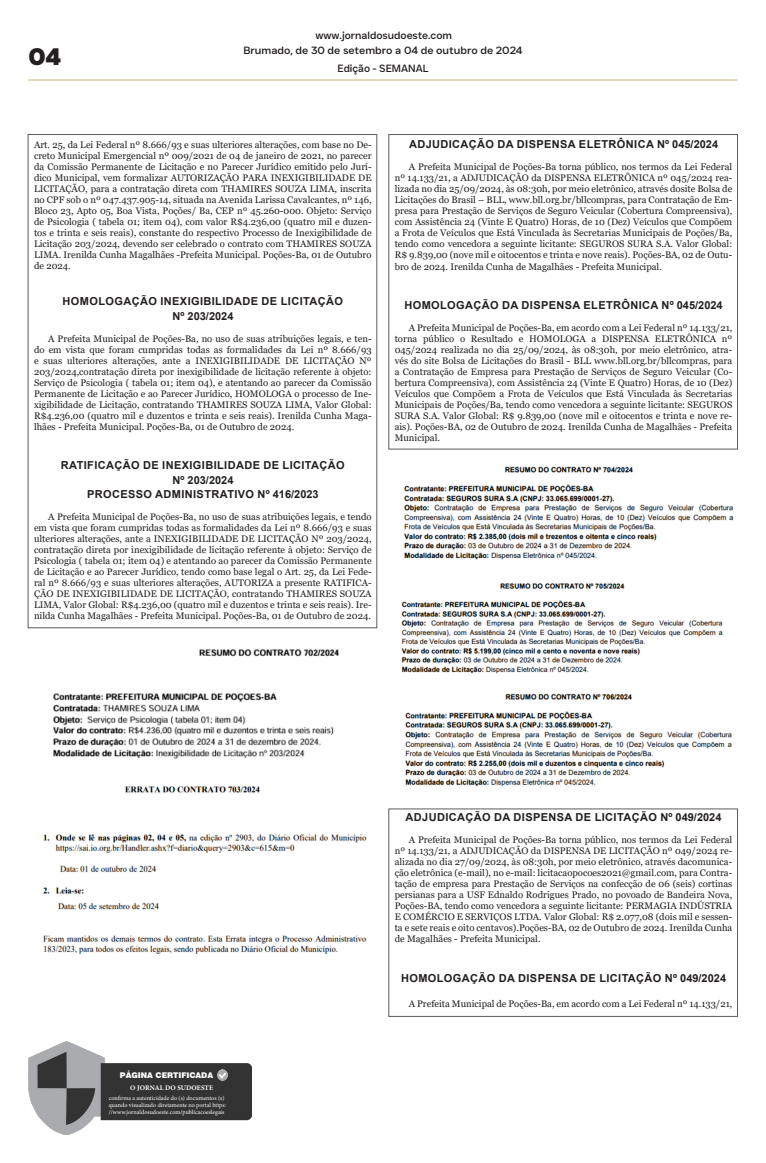
<style>
.page{position:relative;width:766px;height:1163px;background:#fff}
.page>*{position:absolute;margin:0;border:0;box-sizing:border-box;transform-origin:0 0}
.t1{font:700 expanded 23.9px "JUST Sans";color:#231f20}
.Título_Edital{font:700 11px "Arial";letter-spacing:.035em;color:#231f20}
.Título_Edital-2{font:700 11px "Arial";color:#231f20}
.t2{font:500 10.5px "JUST Sans";color:#231f20;scale:1.04 1}
.t3{font:500 10.5px "JUST Sans";color:#231f20}
.Texto{font:9.5px/11px "Georgia";color:#231f20;text-align:justify}
.t4{font:900 7.8px "Swiss 721 BT";color:#fff}
.t5{font:700 7px "Minion Pro";letter-spacing:.01em;color:#fff}
.t6{font:6.1px/7.3px "Minion Pro";color:#fff}
</style>
<div class="page">
<hr style="left:28px;top:80px;width:709px;height:1px;background:#c6b565">
<div style="left:388px;top:134px;width:349px;height:315px;border:1px solid #5c5c5f"></div>
<img style="left:53px;top:649px;width:287px;height:110px">
<img style="left:28px;top:1041px;width:223px;height:93px">
<svg style="left:217px;top:1069px;width:11px;height:10px"></svg>
<img style="left:43px;top:786px;width:324px;height:168px">
<img style="left:403px;top:466px;width:331px;height:94px">
<img style="left:401px;top:583px;width:322px;height:91px">
<img style="left:405px;top:693px;width:327px;height:94px">
<p class="t1" style="left:28px;top:41px;width:34px">04</p>
<p class="t3" style="left:315px;top:28px;width:138px">www.jornaldosudoeste.com</p>
<p class="t2" style="left:243px;top:44px;width:270px">Brumado, de 30 de setembro a 04 de outubro de 2024</p>
<p class="t3" style="left:337px;top:62px;width:92px">Edição - SEMANAL</p>
<p class="Texto" style="left:34px;top:139px;width:339px">Art. 25, da Lei Federal nº 8.666/93 e suas ulteriores alterações, com base no De&shy;creto Municipal Emergencial nº 009/2021 de 04 de janeiro de 2021, no parecer da Comissão Permanente de Licitação e no Parecer Jurídico emitido pelo Jurí&shy;dico Municipal, vem formalizar AUTORIZAÇÃO PARA INEXIGIBILIDADE DE LICITAÇÃO, para a contratação direta com THAMIRES SOUZA LIMA, inscrita no CPF sob o nº 047.437.905-14, situada na Avenida Larissa Cavalcantes, nº 146, Bloco 23, Apto 05, Boa Vista, Poções/ Ba, CEP nº 45.260-000. Objeto: Serviço de Psicologia ( tabela 01; item 04), com valor R$4.236,00 (quatro mil e duzen&shy;tos e trinta e seis reais), constante do respectivo Processo de Inexigibilidade de Licitação 203/2024, devendo ser celebrado o contrato com THAMIRES SOUZA LIMA. Irenilda Cunha Magalhães -Prefeita Municipal. Poções-Ba, 01 de Outubro de 2024.</p>
<p class="Título_Edital" style="left:63px;top:293px;width:282px">HOMOLOGAÇÃO INEXIGIBILIDADE DE LICITAÇÃO</p>
<p class="Título_Edital-2" style="left:172px;top:308px;width:63px">Nº 203/2024</p>
<p class="Texto" style="left:34px;top:333px;width:339px;text-indent:14px">A Prefeita Municipal de Poções-Ba, no uso de suas atribuições legais, e ten&shy;do em vista que foram cumpridas todas as formalidades da Lei nº 8.666/93 e suas ulteriores alterações, ante a INEXIGIBILIDADE DE LICITAÇÃO Nº 203/2024,contratação direta por inexigibilidade de licitação referente à objeto:<br>Serviço de Psicologia ( tabela 01; item 04), e atentando ao parecer da Comissão Permanente de Licitação e ao Parecer Jurídico, HOMOLOGA o processo de Ine&shy;xigibilidade de Licitação, contratando THAMIRES SOUZA LIMA, Valor Global:<br>R$4.236,00 (quatro mil e duzentos e trinta e seis reais). Irenilda Cunha Maga&shy;lhães - Prefeita Municipal. Poções-Ba, 01 de Outubro de 2024.</p>
<p class="Título_Edital" style="left:61px;top:457px;width:285px">RATIFICAÇÃO DE INEXIGIBILIDADE DE LICITAÇÃO</p>
<p class="Título_Edital-2" style="left:172px;top:472px;width:63px">Nº 203/2024</p>
<p class="Título_Edital" style="left:87px;top:486px;width:233px">PROCESSO ADMINISTRATIVO Nº 416/2023</p>
<p class="Texto" style="left:34px;top:511px;width:339px;text-indent:14px">A Prefeita Municipal de Poções-Ba, no uso de suas atribuições legais, e tendo em vista que foram cumpridas todas as formalidades da Lei nº 8.666/93 e suas ulteriores alterações, ante a INEXIGIBILIDADE DE LICITAÇÃO Nº 203/2024, contratação direta por inexigibilidade de licitação referente à objeto: Serviço de Psicologia ( tabela 01; item 04) e atentando ao parecer da Comissão Permanente de Licitação e ao Parecer Jurídico, tendo como base legal o Art. 25, da Lei Fede&shy;ral nº 8.666/93 e suas ulteriores alterações, AUTORIZA a presente RATIFICA-ÇÃO DE INEXIGIBILIDADE DE LICITAÇÃO, contratando THAMIRES SOUZA LIMA, Valor Global: R$4.236,00 (quatro mil e duzentos e trinta e seis reais). Ire&shy;nilda Cunha Magalhães - Prefeita Municipal. Poções-Ba, 01 de Outubro de 2024.</p>
<p class="Título_Edital" style="left:409px;top:137px;width:310px">ADJUDICAÇÃO DA DISPENSA ELETRÔNICA Nº 045/2024</p>
<p class="Texto" style="left:394px;top:162px;width:339px;text-indent:14px">A Prefeita Municipal de Poções-Ba torna público, nos termos da Lei Federal nº 14.133/21, a ADJUDICAÇÃO da DISPENSA ELETRÔNICA nº 045/2024 rea&shy;lizada no dia 25/09/2024, às 08:30h, por meio eletrônico, através dosite Bolsa de Licitações do Brasil – BLL, www.bll.org.br/bllcompras, para Contratação de Em&shy;presa para Prestação de Serviços de Seguro Veicular (Cobertura Compreensiva), com Assistência 24 (Vinte E Quatro) Horas, de 10 (Dez) Veículos que Compõem a Frota de Veículos que Está Vinculada às Secretarias Municipais de Poções/Ba, tendo como vencedora a seguinte licitante: SEGUROS SURA S.A. Valor Global:<br>R$ 9.839,00 (nove mil e oitocentos e trinta e nove reais). Poções-BA, 02 de Outu&shy;bro de 2024. Irenilda Cunha de Magalhães - Prefeita Municipal.</p>
<p class="Título_Edital" style="left:404px;top:298px;width:320px">HOMOLOGAÇÃO DA DISPENSA ELETRÔNICA Nº 045/2024</p>
<p class="Texto" style="left:394px;top:323px;width:339px;text-indent:14px">A Prefeita Municipal de Poções-Ba, em acordo com a Lei Federal nº 14.133/21, torna público o Resultado e HOMOLOGA a DISPENSA ELETRÔNICA nº 045/2024 realizada no dia 25/09/2024, às 08:30h, por meio eletrônico, atra&shy;vés do site Bolsa de Licitações do Brasil - BLL www.bll.org.br/bllcompras, para a Contratação de Empresa para Prestação de Serviços de Seguro Veicular (Co&shy;bertura Compreensiva), com Assistência 24 (Vinte E Quatro) Horas, de 10 (Dez)<br>Veículos que Compõem a Frota de Veículos que Está Vinculada às Secretarias Municipais de Poções/Ba, tendo como vencedora a seguinte licitante: SEGUROS SURA S.A. Valor Global: R$ 9.839,00 (nove mil e oitocentos e trinta e nove re&shy;ais). Poções-BA, 02 de Outubro de 2024. Irenilda Cunha de Magalhães - Prefeita Municipal.</p>
<p class="t4" style="left:120px;top:1070px;width:95px">PÁGINA CERTIFICADA</p>
<p class="t5" style="left:130px;top:1082px;width:84px">O JORNAL DO SUDOESTE</p>
<p class="t6" style="left:109px;top:1093px;width:119px">confirma a autenticidade do (s) documentos (s) quando visualizado diretamente no portal https:</p>
<p class="t6" style="left:109px;top:1108px;width:117px">//www.jornaldosudoeste.com/publicacoeslegais</p>
<p class="Título_Edital" style="left:405px;top:808px;width:317px">ADJUDICAÇÃO DA DISPENSA DE LICITAÇÃO Nº 049/2024</p>
<p class="Texto" style="left:394px;top:833px;width:339px;text-indent:14px">A Prefeita Municipal de Poções-Ba torna público, nos termos da Lei Federal nº 14.133/21, a ADJUDICAÇÃO da DISPENSA DE LICITAÇÃO nº 049/2024 re&shy;alizada no dia 27/09/2024, às 08:30h, por meio eletrônico, através dacomunica&shy;ção eletrônica (e-mail), no e-mail: licitacaopocoes2021@gmail.com, para Contra&shy;tação de empresa para Prestação de Serviços na confecção de 06 (seis) cortinas persianas para a USF Ednaldo Rodrigues Prado, no povoado de Bandeira Nova, Poções-BA, tendo como vencedora a seguinte licitante: PERMAGIA INDÚSTRIA E COMÉRCIO E SERVIÇOS LTDA. Valor Global: R$ 2.077,08 (dois mil e sessen&shy;ta e sete reais e oito centavos).Poções-BA, 02 de Outubro de 2024. Irenilda Cunha de Magalhães - Prefeita Municipal.</p>
<p class="Título_Edital" style="left:401px;top:969px;width:326px">HOMOLOGAÇÃO DA DISPENSA DE LICITAÇÃO Nº 049/2024</p>
<p class="Texto" style="left:409px;top:998px;width:325px">A Prefeita Municipal de Poções-Ba, em acordo com a Lei Federal nº 14.133/21,</p>
</div>
